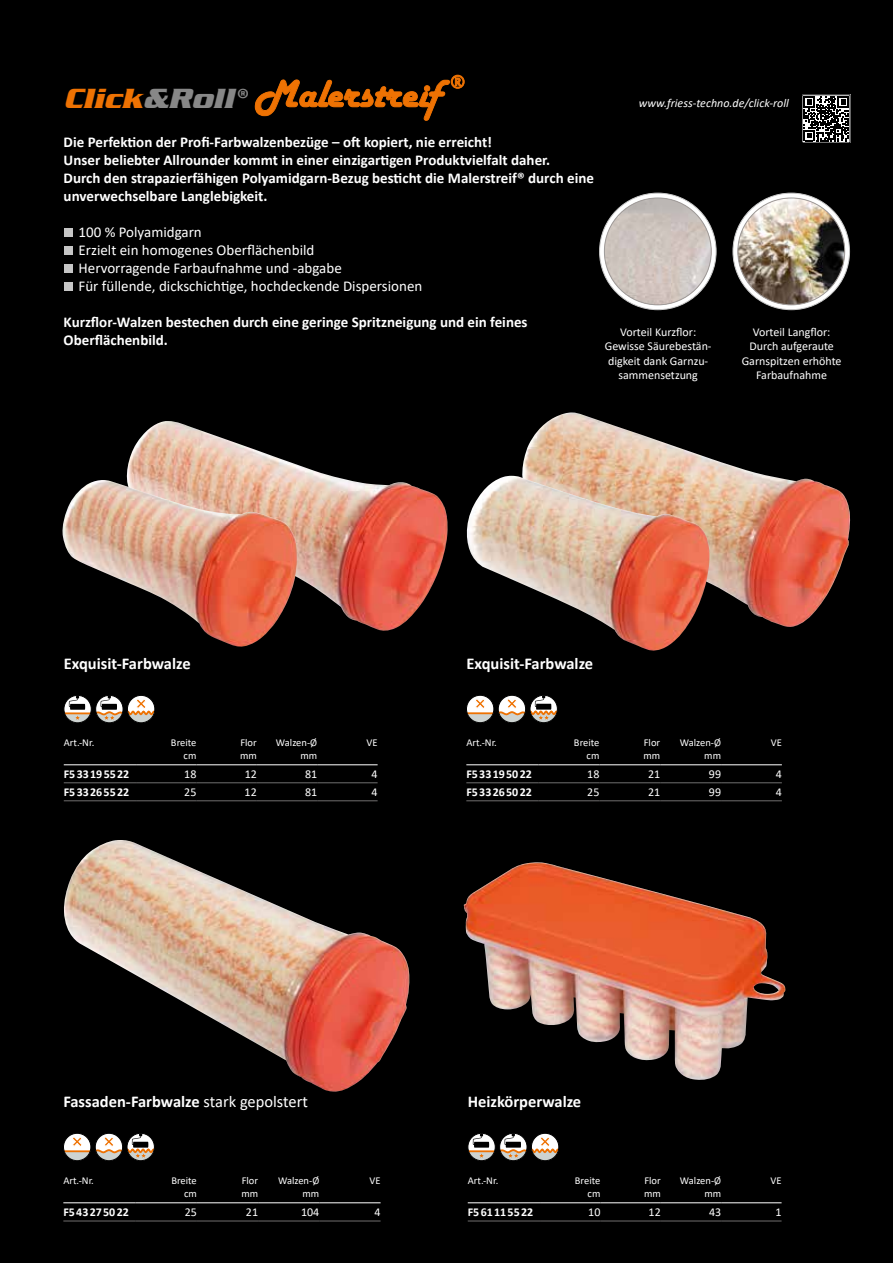
<style>
.page{position:relative;width:893px;height:1263px;background:#000}
.page>*{position:absolute;margin:0;border:0;box-sizing:border-box;transform-origin:0 0}
.t1{font:italic 700 30px "Serpentine Com";color:#878787}
.t2{font:700 16.5px "Calibri";color:#fff}
.t3{font:700 15px/18px "Calibri";color:#fff}
.t4{font:15px/18px "Calibri";color:#fff}
.t5{font:12px/14.4px "Calibri";color:#fff;text-align:center}
.t6{font:700 12px "Calibri";color:#fff}
.t7{font:italic 12px "Calibri";color:#fff}
.t8{font:10.5px/12.6px "Calibri";color:#fff;text-align:right}
.s1{color:#ee7203}
.s2{font-weight:400}
</style>
<div class="page">
<svg style="left:803px;top:96px;width:34px;height:34px"></svg>
<svg style="left:804px;top:97px;width:44px;height:44px"></svg>
<div style="left:801px;top:94px;width:49px;height:49px;border:1px solid #000"></div>
<svg style="left:255px;top:75px;width:209px;height:46px"></svg>
<img style="left:464px;top:862px;width:322px;height:218px">
<svg style="left:64px;top:695px;width:91px;height:28px"></svg>
<div style="left:64px;top:695px;width:27px;height:28px;border:1px solid #000;border-radius:50%"></div>
<hr style="left:64px;top:782px;width:72px;height:1px;background:#706f6f">
<hr style="left:136px;top:782px;width:60px;height:1px;background:#706f6f">
<hr style="left:196px;top:782px;width:61px;height:1px;background:#706f6f">
<hr style="left:257px;top:782px;width:60px;height:1px;background:#706f6f">
<hr style="left:317px;top:782px;width:61px;height:1px;background:#706f6f">
<hr style="left:64px;top:800px;width:72px;height:1px;background:#706f6f">
<hr style="left:136px;top:800px;width:60px;height:1px;background:#706f6f">
<hr style="left:196px;top:800px;width:61px;height:1px;background:#706f6f">
<hr style="left:257px;top:800px;width:60px;height:1px;background:#706f6f">
<hr style="left:317px;top:800px;width:61px;height:1px;background:#706f6f">
<hr style="left:64px;top:764px;width:72px;height:1px;background:#fff">
<hr style="left:136px;top:764px;width:60px;height:1px;background:#fff">
<hr style="left:196px;top:764px;width:61px;height:1px;background:#fff">
<hr style="left:257px;top:764px;width:60px;height:1px;background:#fff">
<hr style="left:317px;top:764px;width:61px;height:1px;background:#fff">
<svg style="left:468px;top:695px;width:89px;height:28px"></svg>
<div style="left:466px;top:695px;width:28px;height:28px;border:1px solid #000;border-radius:50%"></div>
<hr style="left:466px;top:782px;width:73px;height:1px;background:#706f6f">
<hr style="left:539px;top:782px;width:60px;height:1px;background:#706f6f">
<hr style="left:599px;top:782px;width:61px;height:1px;background:#706f6f">
<hr style="left:660px;top:782px;width:61px;height:1px;background:#706f6f">
<hr style="left:721px;top:782px;width:61px;height:1px;background:#706f6f">
<hr style="left:466px;top:800px;width:73px;height:1px;background:#706f6f">
<hr style="left:539px;top:800px;width:60px;height:1px;background:#706f6f">
<hr style="left:599px;top:800px;width:61px;height:1px;background:#706f6f">
<hr style="left:660px;top:800px;width:61px;height:1px;background:#706f6f">
<hr style="left:721px;top:800px;width:61px;height:1px;background:#706f6f">
<hr style="left:466px;top:764px;width:73px;height:1px;background:#fff">
<hr style="left:539px;top:764px;width:60px;height:1px;background:#fff">
<hr style="left:599px;top:764px;width:61px;height:1px;background:#fff">
<hr style="left:660px;top:764px;width:61px;height:1px;background:#fff">
<hr style="left:721px;top:764px;width:61px;height:1px;background:#fff">
<div style="left:127px;top:1133px;width:28px;height:28px;border:1px solid #000;border-radius:50%"></div>
<svg style="left:65px;top:1133px;width:89px;height:28px"></svg>
<div style="left:63px;top:1133px;width:28px;height:28px;border:1px solid #000;border-radius:50%"></div>
<hr style="left:63px;top:1221px;width:73px;height:1px;background:#706f6f">
<hr style="left:136px;top:1221px;width:61px;height:1px;background:#706f6f">
<hr style="left:197px;top:1221px;width:61px;height:1px;background:#706f6f">
<hr style="left:258px;top:1221px;width:61px;height:1px;background:#706f6f">
<hr style="left:319px;top:1221px;width:62px;height:1px;background:#706f6f">
<hr style="left:63px;top:1202px;width:73px;height:1px;background:#fff">
<hr style="left:136px;top:1202px;width:61px;height:1px;background:#fff">
<hr style="left:197px;top:1202px;width:61px;height:1px;background:#fff">
<hr style="left:258px;top:1202px;width:61px;height:1px;background:#fff">
<hr style="left:319px;top:1202px;width:62px;height:1px;background:#fff">
<svg style="left:468px;top:1133px;width:91px;height:28px"></svg>
<div style="left:468px;top:1133px;width:27px;height:28px;border:1px solid #000;border-radius:50%"></div>
<hr style="left:468px;top:1221px;width:72px;height:1px;background:#706f6f">
<hr style="left:540px;top:1221px;width:60px;height:1px;background:#706f6f">
<hr style="left:600px;top:1221px;width:61px;height:1px;background:#706f6f">
<hr style="left:661px;top:1221px;width:60px;height:1px;background:#706f6f">
<hr style="left:721px;top:1221px;width:61px;height:1px;background:#706f6f">
<hr style="left:468px;top:1202px;width:72px;height:1px;background:#fff">
<hr style="left:540px;top:1202px;width:60px;height:1px;background:#fff">
<hr style="left:600px;top:1202px;width:61px;height:1px;background:#fff">
<hr style="left:661px;top:1202px;width:60px;height:1px;background:#fff">
<hr style="left:721px;top:1202px;width:61px;height:1px;background:#fff">
<img style="left:522px;top:412px;width:328px;height:215px">
<img style="left:64px;top:840px;width:346px;height:252px">
<img style="left:126px;top:421px;width:322px;height:210px">
<div style="left:64px;top:228px;width:9px;height:9px;background:#c6c6c6"></div>
<div style="left:64px;top:246px;width:9px;height:9px;background:#c6c6c6"></div>
<div style="left:64px;top:264px;width:9px;height:9px;background:#c6c6c6"></div>
<div style="left:64px;top:282px;width:9px;height:9px;background:#c6c6c6"></div>
<svg style="left:599px;top:193px;width:117px;height:117px;background:#ebebeb"></svg>
<img style="left:604px;top:198px;width:107px;height:107px;border-radius:53px">
<svg style="left:733px;top:193px;width:116px;height:117px;background:#eee"></svg>
<img style="left:738px;top:198px;width:107px;height:107px;border-radius:53px">
<img style="left:466px;top:476px;width:244px;height:175px">
<img style="left:62px;top:480px;width:236px;height:167px">
<h1 class="t1" style="left:64px;top:81px;width:184px"><span class="s1">Click</span>&amp;Roll®</h1>
<p class="t3" style="left:64px;top:133px;width:532px">Die Perfektion der Profi-Farbwalzenbezüge – oft kopiert, nie erreicht!<br>Unser beliebter Allrounder kommt in einer einzigartigen Produktvielfalt daher.<br>Durch den strapazierfähigen Polyamidgarn-Bezug besticht die Malerstreif® durch eine unverwechselbare Langlebigkeit.</p>
<p class="t4" style="left:79px;top:223px;width:345px">100 % Polyamidgarn<br>Erzielt ein homogenes Oberflächenbild<br>Hervorragende Farbaufnahme und -abgabe<br>Für füllende, dickschichtige, hochdeckende Dispersionen</p>
<p class="t3" style="left:64px;top:313px;width:465px">Kurzflor-Walzen bestechen durch eine geringe Spritzneigung und ein feines<br>Oberflächenbild.</p>
<p class="t5" style="left:605px;top:324px;width:108px">Vorteil Kurzflor:<br>Gewisse Säurebestän&shy;digkeit dank Garnzu&shy;sammensetzung</p>
<p class="t5" style="left:742px;top:324px;width:101px">Vorteil Langflor:<br>Durch aufgeraute<br>Garnspitzen erhöhte<br>Farbaufnahme</p>
<p class="t7" style="left:639px;top:95px;width:151px">www.friess-techno.de/click-roll</p>
<p class="t2" style="left:64px;top:652px;width:128px">Exquisit-Farbwalze</p>
<p class="t8" style="left:64px;top:736px;width:32px">Art.-Nr.</p>
<p class="t8" style="left:171px;top:736px;width:27px">Breite cm</p>
<p class="t8" style="left:240px;top:736px;width:18px;text-align:left">Flor mm</p>
<p class="t8" style="left:276px;top:736px;width:43px">Walzen-Ø mm</p>
<p class="t8" style="left:366px;top:736px;width:13px">VE</p>
<p class="t6" style="left:64px;top:765px;width:67px">F533195522</p>
<p class="t5" style="left:184px;top:766px;width:14px">18</p>
<p class="t5" style="left:245px;top:766px;width:14px">12</p>
<p class="t5" style="left:305px;top:766px;width:14px">81</p>
<p class="t5" style="left:371px;top:766px;width:8px">4</p>
<p class="t6" style="left:64px;top:783px;width:67px">F533265522</p>
<p class="t5" style="left:184px;top:784px;width:14px">25</p>
<p class="t5" style="left:245px;top:784px;width:14px">12</p>
<p class="t5" style="left:305px;top:784px;width:14px">81</p>
<p class="t5" style="left:371px;top:784px;width:8px">4</p>
<p class="t2" style="left:466px;top:652px;width:128px">Exquisit-Farbwalze</p>
<p class="t8" style="left:466px;top:736px;width:32px">Art.-Nr.</p>
<p class="t8" style="left:574px;top:736px;width:27px">Breite cm</p>
<p class="t8" style="left:643px;top:736px;width:18px;text-align:left">Flor mm</p>
<p class="t8" style="left:680px;top:736px;width:43px">Walzen-Ø mm</p>
<p class="t8" style="left:771px;top:736px;width:13px">VE</p>
<p class="t6" style="left:466px;top:765px;width:67px">F533195022</p>
<p class="t5" style="left:587px;top:766px;width:14px">18</p>
<p class="t5" style="left:648px;top:766px;width:14px">21</p>
<p class="t5" style="left:709px;top:766px;width:14px">99</p>
<p class="t5" style="left:776px;top:766px;width:8px">4</p>
<p class="t6" style="left:466px;top:783px;width:67px">F533265022</p>
<p class="t5" style="left:587px;top:784px;width:14px">25</p>
<p class="t5" style="left:648px;top:784px;width:14px">21</p>
<p class="t5" style="left:709px;top:784px;width:14px">99</p>
<p class="t5" style="left:776px;top:784px;width:8px">4</p>
<p class="t2" style="left:63px;top:1090px;width:246px">Fassaden-Farbwalze <span class="s2">stark gepolstert</span></p>
<p class="t8" style="left:63px;top:1174px;width:32px">Art.-Nr.</p>
<p class="t8" style="left:171px;top:1174px;width:27px">Breite cm</p>
<p class="t8" style="left:241px;top:1174px;width:18px;text-align:left">Flor mm</p>
<p class="t8" style="left:278px;top:1174px;width:43px">Walzen-Ø mm</p>
<p class="t8" style="left:369px;top:1174px;width:13px">VE</p>
<p class="t6" style="left:63px;top:1203px;width:67px">F543275022</p>
<p class="t5" style="left:185px;top:1204px;width:14px">25</p>
<p class="t5" style="left:246px;top:1204px;width:14px">21</p>
<p class="t5" style="left:301px;top:1204px;width:20px">104</p>
<p class="t5" style="left:374px;top:1204px;width:8px">4</p>
<p class="t2" style="left:468px;top:1090px;width:115px">Heizkörperwalze</p>
<p class="t8" style="left:468px;top:1174px;width:32px">Art.-Nr.</p>
<p class="t8" style="left:575px;top:1174px;width:27px">Breite cm</p>
<p class="t8" style="left:644px;top:1174px;width:18px;text-align:left">Flor mm</p>
<p class="t8" style="left:680px;top:1174px;width:43px">Walzen-Ø mm</p>
<p class="t8" style="left:770px;top:1174px;width:13px">VE</p>
<p class="t6" style="left:468px;top:1203px;width:67px">F561115522</p>
<p class="t5" style="left:588px;top:1204px;width:14px">10</p>
<p class="t5" style="left:649px;top:1204px;width:14px">12</p>
<p class="t5" style="left:709px;top:1204px;width:14px">43</p>
<p class="t5" style="left:775px;top:1204px;width:8px">1</p>
</div>
